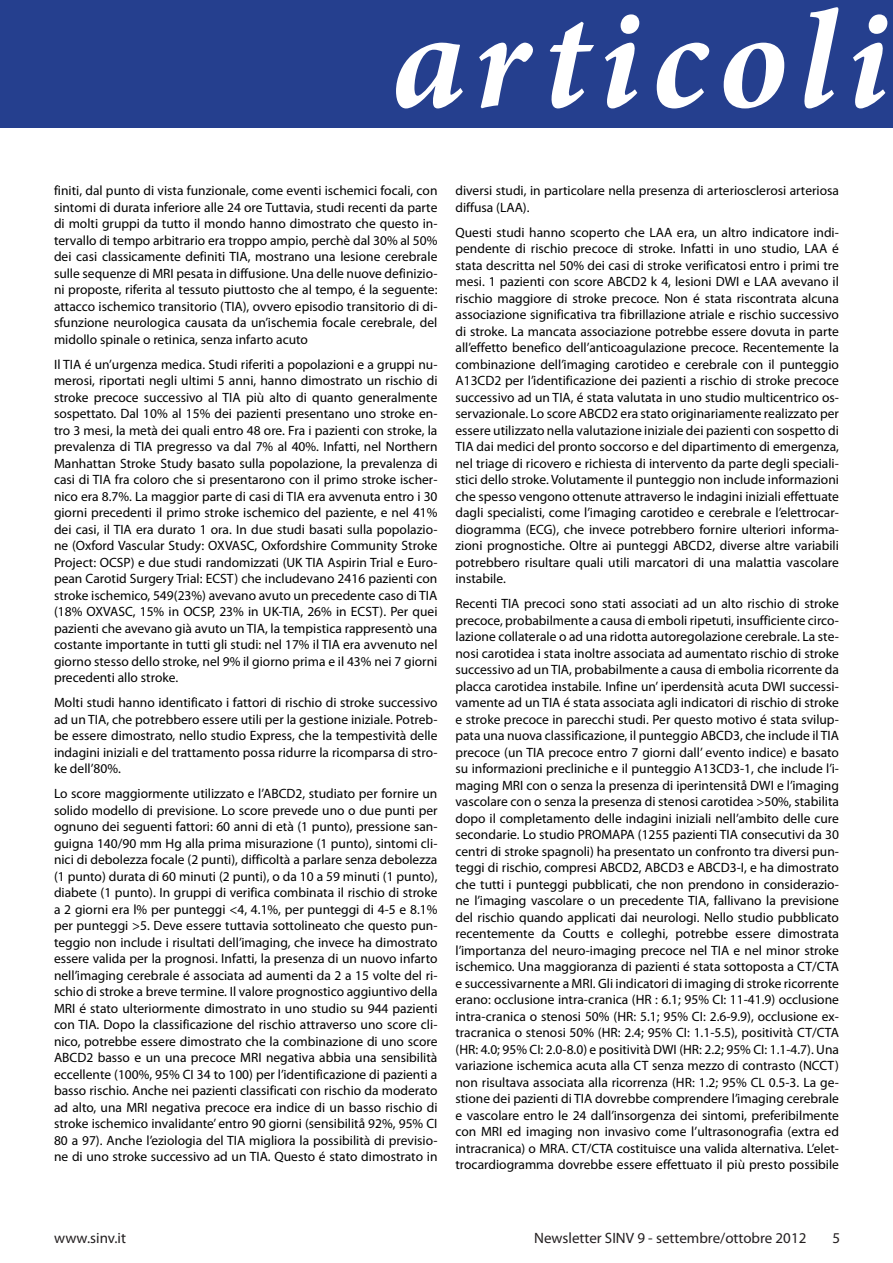
<style>
.page{position:relative;width:893px;height:1263px;background:#fff}
.page>*{position:absolute;margin:0;border:0;box-sizing:border-box;transform-origin:0 0}
.t1{font:italic 700 141.6px "Minion Pro";letter-spacing:.07em;color:#fff}
.t2{font:15px "Myriad Pro";color:#231f20}
.testo{font:13.5px/16.5px "Myriad Pro";color:#000;text-align:justify}
</style>
<div class="page">
<div style="left:0;top:0;width:893px;height:128px;background:#253f8e"></div>
<p class="t1" style="left:391px;top:-39px;width:499px">articoli</p>
<p class="testo" style="left:54px;top:182px;width:385px">finiti, dal punto di vista funzionale, come eventi ischemici focali, con sintomi di durata inferiore alle 24 ore Tuttavia, studi recenti da parte di molti gruppi da tutto il mondo hanno dimostrato che questo in&shy;tervallo di tempo arbitrario era troppo ampio, perchè dal 30% al 50% dei casi classicamente definiti TIA, mostrano una lesione cerebrale sulle sequenze di MRI pesata in diffusione. Una delle nuove definizio&shy;ni proposte, riferita al tessuto piuttosto che al tempo, é la seguente: attacco ischemico transitorio (TIA), ovvero episodio transitorio di di&shy;sfunzione neurologica causata da un’ischemia focale cerebrale, del midollo spinale o retinica, senza infarto acuto</p>
<p class="testo" style="left:54px;top:356px;width:385px">Il TIA é un’urgenza medica. Studi riferiti a popolazioni e a gruppi nu&shy;merosi, riportati negli ultimi 5 anni, hanno dimostrato un rischio di stroke precoce successivo al TIA più alto di quanto generalmente sospettato. Dal 10% al 15% dei pazienti presentano uno stroke en&shy;tro 3 mesi, la metà dei quali entro 48 ore. Fra i pazienti con stroke, la prevalenza di TIA pregresso va dal 7% al 40%. Infatti, nel Northern Manhattan Stroke Study basato sulla popolazione, la prevalenza di casi di TIA fra coloro che si presentarono con il primo stroke ischer&shy;nico era 8.7%. La maggior parte di casi di TIA era avvenuta entro i 30 giorni precedenti il primo stroke ischemico del paziente, e nel 41% dei casi, il TIA era durato 1 ora. In due studi basati sulla popolazio&shy;ne (Oxford Vascular Study: OXVASC, Oxfordshire Community Stroke Project: OCSP) e due studi randomizzati (UK TIA Aspirin Trial e Euro&shy;pean Carotid Surgery Trial: ECST) che includevano 2416 pazienti con stroke ischemico, 549(23%) avevano avuto un precedente caso di TIA (18% OXVASC, 15% in OCSP, 23% in UK-TIA, 26% in ECST). Per quei pazienti che avevano già avuto un TIA, la tempistica rappresentò una costante importante in tutti gli studi: nel 17% il TIA era avvenuto nel giorno stesso dello stroke, nel 9% il giorno prima e il 43% nei 7 giorni precedenti allo stroke.</p>
<p class="testo" style="left:54px;top:694px;width:385px">Molti studi hanno identificato i fattori di rischio di stroke successivo ad un TIA, che potrebbero essere utili per la gestione iniziale. Potreb&shy;be essere dimostrato, nello studio Express, che la tempestività delle indagini iniziali e del trattamento possa ridurre la ricomparsa di stro&shy;ke dell’80%.</p>
<p class="testo" style="left:54px;top:785px;width:385px">Lo score maggiormente utilizzato e l’ABCD2, studiato per fornire un solido modello di previsione. Lo score prevede uno o due punti per ognuno dei seguenti fattori: 60 anni di età (1 punto), pressione san&shy;guigna 140/90 mm Hg alla prima misurazione (1 punto), sintomi cli&shy;nici di debolezza focale (2 punti), difficoltà a parlare senza debolezza (1 punto) durata di 60 minuti (2 punti), o da 10 a 59 minuti (1 punto), diabete (1 punto). In gruppi di verifica combinata il rischio di stroke a 2 giorni era l% per punteggi &lt;4, 4.1%, per punteggi di 4-5 e 8.1% per punteggi &gt;5. Deve essere tuttavia sottolineato che questo pun&shy;teggio non include i risultati dell’imaging, che invece ha dimostrato essere valida per la prognosi. Infatti, la presenza di un nuovo infarto nell’imaging cerebrale é associata ad aumenti da 2 a 15 volte del ri&shy;schio di stroke a breve termine. Il valore prognostico aggiuntivo della MRI é stato ulteriormente dimostrato in uno studio su 944 pazienti con TIA. Dopo la classificazione del rischio attraverso uno score cli&shy;nico, potrebbe essere dimostrato che la combinazione di uno score ABCD2 basso e un una precoce MRI negativa abbia una sensibilità eccellente (100%, 95% CI 34 to 100) per l’identificazione di pazienti a basso rischio. Anche nei pazienti classificati con rischio da moderato ad alto, una MRI negativa precoce era indice di un basso rischio di stroke ischemico invalidante’ entro 90 giorni (sensibilitå 92%, 95% CI 80 a 97). Anche l’eziologia del TIA migliora la possibilità di previsio&shy;ne di uno stroke successivo ad un TIA. Questo é stato dimostrato in</p>
<p class="testo" style="left:455px;top:182px;width:385px">diversi studi, in particolare nella presenza di arteriosclerosi arteriosa diffusa (LAA).</p>
<p class="testo" style="left:455px;top:224px;width:385px">Questi studi hanno scoperto che LAA era, un altro indicatore indi&shy;pendente di rischio precoce di stroke. Infatti in uno studio, LAA é stata descritta nel 50% dei casi di stroke verificatosi entro i primi tre mesi. 1 pazienti con score ABCD2 k 4, lesioni DWI e LAA avevano il rischio maggiore di stroke precoce. Non é stata riscontrata alcuna associazione significativa tra fibrillazione atriale e rischio successivo di stroke. La mancata associazione potrebbe essere dovuta in parte all’effetto benefico dell’anticoagulazione precoce. Recentemente la combinazione dell’imaging carotideo e cerebrale con il punteggio A13CD2 per l’identificazione dei pazienti a rischio di stroke precoce successivo ad un TIA, é stata valutata in uno studio multicentrico os&shy;servazionale. Lo score ABCD2 era stato originariamente realizzato per essere utilizzato nella valutazione iniziale dei pazienti con sospetto di TIA dai medici del pronto soccorso e del dipartimento di emergenza, nel triage di ricovero e richiesta di intervento da parte degli speciali&shy;stici dello stroke. Volutamente il punteggio non include informazioni che spesso vengono ottenute attraverso le indagini iniziali effettuate dagli specialisti, come l’imaging carotideo e cerebrale e l’elettrocar&shy;diogramma (ECG), che invece potrebbero fornire ulteriori informa&shy;zioni prognostiche. Oltre ai punteggi ABCD2, diverse altre variabili potrebbero risultare quali utili marcatori di una malattia vascolare instabile.</p>
<p class="testo" style="left:455px;top:595px;width:385px">Recenti TIA precoci sono stati associati ad un alto rischio di stroke precoce, probabilmente a causa di emboli ripetuti, insufficiente circo&shy;lazione collaterale o ad una ridotta autoregolazione cerebrale. La ste&shy;nosi carotidea i stata inoltre associata ad aumentato rischio di stroke successivo ad un TIA, probabilmente a causa di embolia ricorrente da placca carotidea instabile. Infine un’ iperdensità acuta DWI successi&shy;vamente ad un TIA é stata associata agli indicatori di rischio di stroke e stroke precoce in parecchi studi. Per questo motivo é stata svilup&shy;pata una nuova classificazione, il punteggio ABCD3, che include il TIA precoce (un TIA precoce entro 7 giorni dall’ evento indice) e basato su informazioni precliniche e il punteggio A13CD3-1, che include l’i&shy;maging MRI con o senza la presenza di iperintensitå DWI e l’imaging vascolare con o senza la presenza di stenosi carotidea &gt;50%, stabilita dopo il completamento delle indagini iniziali nell’ambito delle cure secondarie. Lo studio PROMAPA (1255 pazienti TIA consecutivi da 30 centri di stroke spagnoli) ha presentato un confronto tra diversi pun&shy;teggi di rischio, compresi ABCD2, ABCD3 e ABCD3-I, e ha dimostrato che tutti i punteggi pubblicati, che non prendono in considerazio&shy;ne l’imaging vascolare o un precedente TIA, fallivano la previsione del rischio quando applicati dai neurologi. Nello studio pubblicato recentemente da Coutts e colleghi, potrebbe essere dimostrata l’importanza del neuro-imaging precoce nel TIA e nel minor stroke ischemico. Una maggioranza di pazienti é stata sottoposta a CT/CTA e successivarnente a MRI. Gli indicatori di imaging di stroke ricorrente erano: occlusione intra-cranica (HR : 6.1; 95% CI: 11-41.9) occlusione intra-cranica o stenosi 50% (HR: 5.1; 95% CI: 2.6-9.9), occlusione ex&shy;tracranica o stenosi 50% (HR: 2.4; 95% CI: 1.1-5.5), positività CT/CTA (HR: 4.0; 95% CI: 2.0-8.0) e positività DWI (HR: 2.2; 95% CI: 1.1-4.7). Una variazione ischemica acuta alla CT senza mezzo di contrasto (NCCT) non risultava associata alla ricorrenza (HR: 1.2; 95% CL 0.5-3. La ge&shy;stione dei pazienti di TIA dovrebbe comprendere l’imaging cerebrale e vascolare entro le 24 dall’insorgenza dei sintomi, preferibilmente con MRI ed imaging non invasivo come l’ultrasonografia (extra ed intracranica) o MRA. CT/CTA costituisce una valida alternativa. L’elet&shy;trocardiogramma dovrebbe essere effettuato il più presto possibile</p>
<p class="t2" style="left:54px;top:1229px;width:73px">www.sinv.it</p>
<p class="t2" style="left:534px;top:1229px;width:274px">Newsletter SINV 9 - settembre/ottobre 2012</p>
<p class="t2" style="left:832px;top:1229px;width:9px">5</p>
</div>
